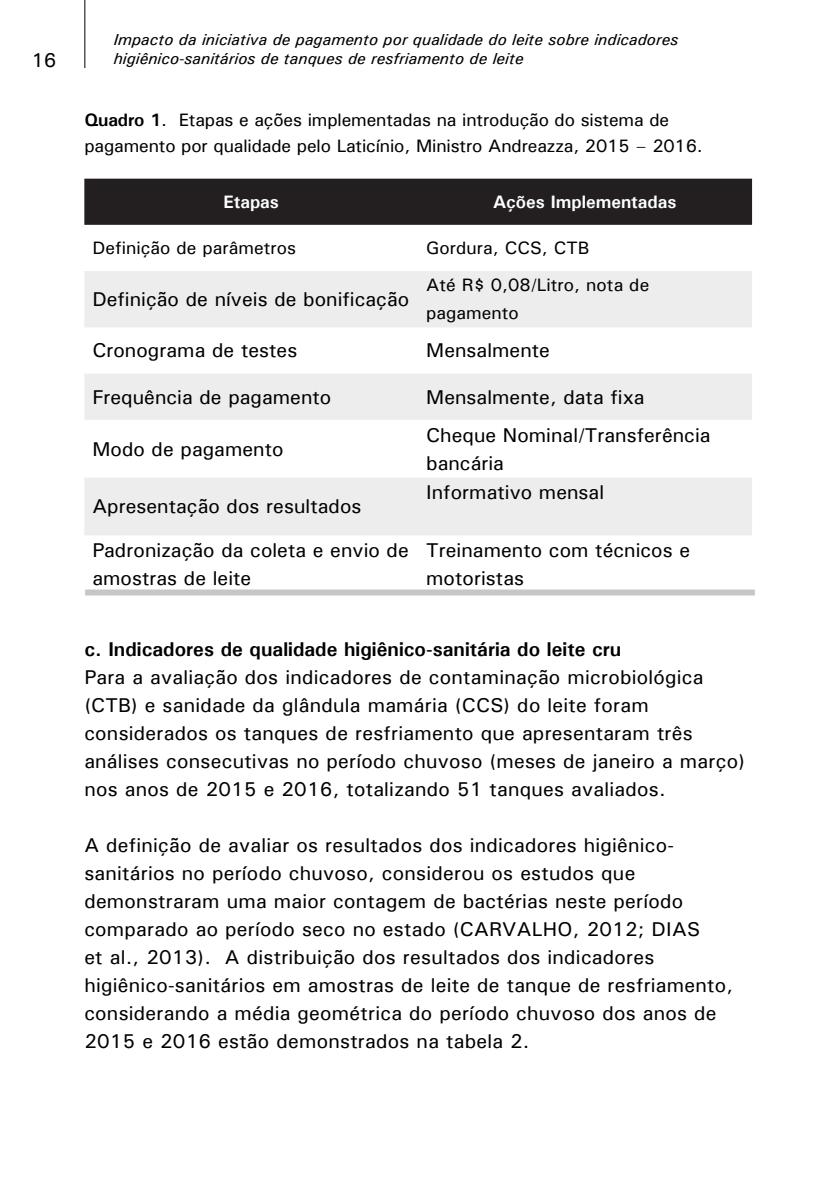
<style>
.page{position:relative;width:840px;height:1191px;background:#fff}
.page>*{position:absolute;margin:0;border:0;box-sizing:border-box;transform-origin:0 0}
.t1{font:20px/28px "Univers";letter-spacing:.01em;color:#000}
.t2{font:700 20px "Univers";color:#000}
.t3{font:18px/26px "Univers";letter-spacing:-.01em;color:#000}
.t4{font:700 18px "Univers";color:#fff}
.t5{font:italic 16px/19.2px "Univers";color:#000}
.s1{font-weight:700}
</style>
<div class="page">
<hr style="left:84px;top:0;width:1px;height:68px;background:#000">
<div style="left:84px;top:179px;width:667px;height:46px;background:#231f20"></div>
<svg style="left:84px;top:271px;width:667px;height:149px;fill:#ededed"></svg>
<div style="left:84px;top:478px;width:667px;height:57px;background:#ededed"></div>
<div style="left:85px;top:589px;width:669px;height:6px;background:#c6c6c6"></div>
<p class="t1" style="left:31px;top:45px;width:27px">16</p>
<p class="t5" style="left:114px;top:30px;width:566px">Impacto da iniciativa de pagamento por qualidade do leite sobre indicadores higiênico-sanitários de tanques de resfriamento de leite</p>
<p class="t3" style="left:84px;top:106px;width:619px"><span class="s1">Quadro 1</span>. Etapas e ações implementadas na introdução do sistema de pagamento por qualidade pelo Laticínio, Ministro Andreazza, 2015 – 2016.</p>
<p class="t4" style="left:223px;top:190px;width:57px">Etapas</p>
<p class="t4" style="left:492px;top:190px;width:185px">Ações Implementadas</p>
<p class="t3" style="left:92px;top:235px;width:205px">Definição de parâmetros</p>
<p class="t3" style="left:426px;top:235px;width:164px">Gordura, CCS, CTB</p>
<p class="t1" style="left:92px;top:285px;width:318px">Definição de níveis de bonificação</p>
<p class="t3" style="left:426px;top:271px;width:224px;line-height:28px">Até R$ 0,08/Litro, nota de pagamento</p>
<p class="t1" style="left:92px;top:336px;width:206px">Cronograma de testes</p>
<p class="t1" style="left:426px;top:336px;width:125px">Mensalmente</p>
<p class="t1" style="left:92px;top:382px;width:240px">Frequência de pagamento</p>
<p class="t1" style="left:426px;top:382px;width:220px">Mensalmente, data fixa</p>
<p class="t1" style="left:92px;top:434px;width:193px">Modo de pagamento</p>
<p class="t1" style="left:426px;top:420px;width:286px">Cheque Nominal/Transferência bancária</p>
<p class="t1" style="left:92px;top:492px;width:270px">Apresentação dos resultados</p>
<p class="t1" style="left:426px;top:478px;width:179px">Informativo mensal</p>
<p class="t1" style="left:92px;top:536px;width:318px">Padronização da coleta e envio de amostras de leite</p>
<p class="t1" style="left:426px;top:536px;width:265px">Treinamento com técnicos e motoristas</p>
<p class="t2" style="left:84px;top:637px;width:538px">c. Indicadores de qualidade higiênico-sanitária do leite cru</p>
<p class="t1" style="left:84px;top:663px;width:662px">Para a avaliação dos indicadores de contaminação microbiológica (CTB) e sanidade da glândula mamária (CCS) do leite foram considerados os tanques de resfriamento que apresentaram três análises consecutivas no período chuvoso (meses de janeiro a março) nos anos de 2015 e 2016, totalizando 51 tanques avaliados.</p>
<p class="t1" style="left:84px;top:831px;width:650px">A definição de avaliar os resultados dos indicadores higiênico&shy;sanitários no período chuvoso, considerou os estudos que demonstraram uma maior contagem de bactérias neste período comparado ao período seco no estado (CARVALHO, 2012; DIAS<br>et al., 2013). A distribuição dos resultados dos indicadores higiênico-sanitários em amostras de leite de tanque de resfriamento, considerando a média geométrica do período chuvoso dos anos de 2015 e 2016 estão demonstrados na tabela 2.</p>
</div>
